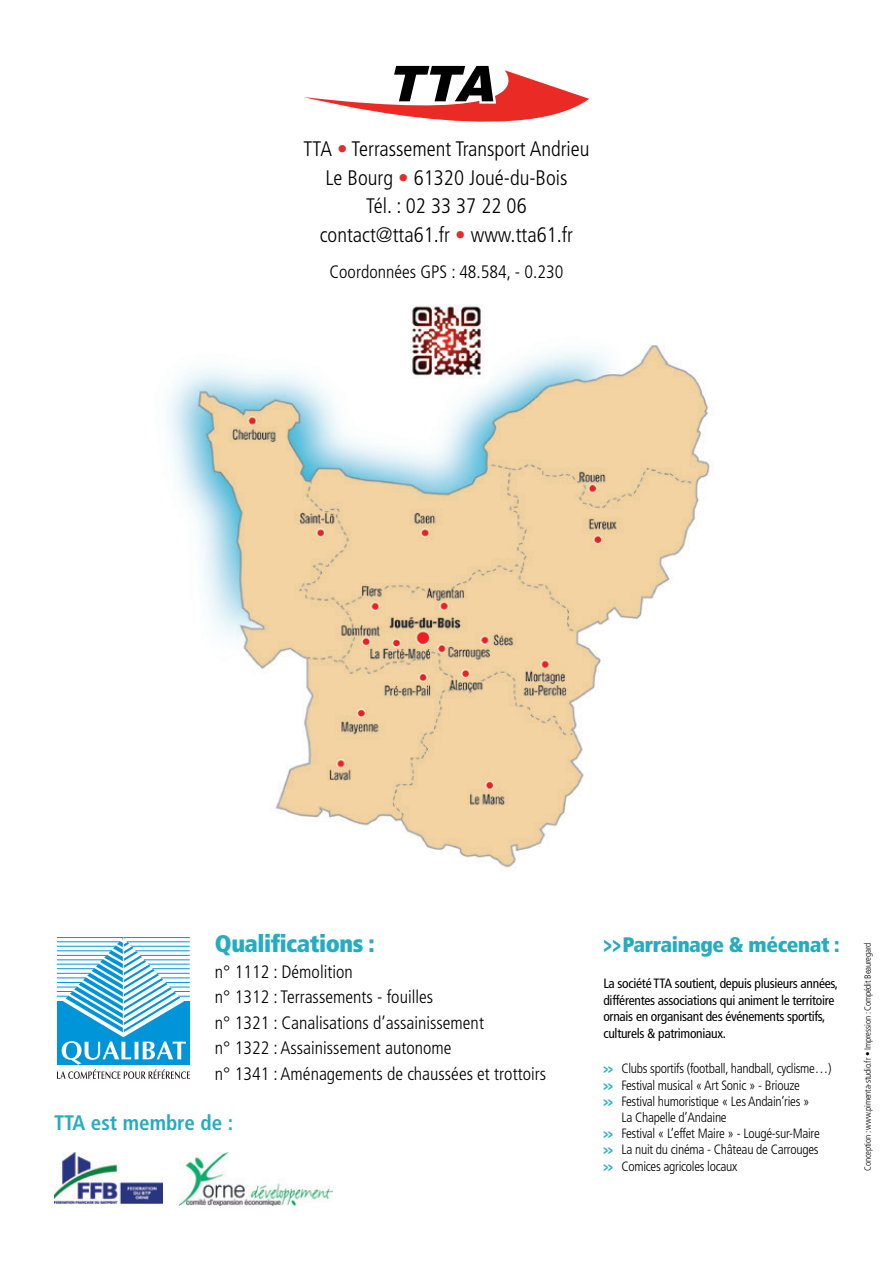
<style>
.page{position:relative;width:893px;height:1263px;background:#fff}
.page>*{position:absolute;margin:0;border:0;box-sizing:border-box;transform-origin:0 0}
.t1{font:900 condensed 24px "Frutiger LT Std";letter-spacing:-.02em;color:#25acc1}
.t2{font:300 condensed 21px/28.5px "Frutiger LT Std";color:#000;text-align:center}
.t3{font:900 condensed 21px "Frutiger LT Std";letter-spacing:-.02em;color:#25acc1}
.t4{font:700 condensed 21px "Frutiger LT Std";color:#25acc1}
.t5{font:300 condensed 18px/25.5px "Frutiger LT Std";color:#000}
.t6{font:300 condensed 13.5px "Frutiger LT Std";letter-spacing:-.02em;color:#000}
.t7{font:condensed 13.5px/16.5px "Frutiger LT Std";letter-spacing:-.02em;color:#000}
.t8{font:300 condensed 9px "Frutiger LT Std";letter-spacing:-.02em;color:#000}
.s1{color:#e92a25}
.s2{font-size:24px}
.s3{font-weight:900;color:#25acc1}
</style>
<div class="page">
<img style="left:167px;top:345px;width:543px;height:523px">
<svg style="left:304px;top:66px;width:285px;height:56px"></svg>
<svg style="left:56px;top:937px;width:134px;height:142px"></svg>
<img style="left:402px;top:305px;width:89px;height:79px">
<img style="left:54px;top:1153px;width:109px;height:51px">
<img style="left:179px;top:1153px;width:154px;height:52px">
<h2 class="t2" style="left:303px;top:135px;width:288px">TTA <span class="s1">•</span> Terrassement Transport Andrieu<br>Le Bourg <span class="s1">•</span> 61320 Joué-du-Bois<br>Tél. : 02 33 37 22 06 contact@tta61.fr <span class="s1">•</span> www.tta61.fr</h2>
<h3 class="t5" style="left:330px;top:259px;width:235px">Coordonnées GPS : 48.584, - 0.230</h3>
<h1 class="t1" style="left:215px;top:929px;width:161px">Qualifications :</h1>
<h3 class="t5" style="left:215px;top:959px;width:333px">n° 1112 : Démolition<br>n° 1312 : Terrassements - fouilles<br>n° 1321 : Canalisations d’assainissement<br>n° 1322 : Assainissement autonome<br>n° 1341 : Aménagements de chaussées et trottoirs</h3>
<h2 class="t4" style="left:54px;top:1110px;width:12px">TTA</h2>
<h2 class="t4" style="left:91px;top:1110px;width:144px">est membre de :</h2>
<h2 class="t3" style="left:603px;top:932px;width:238px"><span class="s2">&gt;&gt;</span>Parrainage &amp; mécenat :</h2>
<p class="t7" style="left:603px;top:975px;width:236px">La société TTA soutient, depuis plusieurs années, différentes associations qui animent le territoire ornais en organisant des événements sportifs, culturels &amp; patrimoniaux.</p>
<p class="t6" style="left:603px;top:1061px;width:230px"><span class="s3">&gt;&gt;</span> Clubs sportifs (football, handball, cyclisme…)</p>
<p class="t6" style="left:603px;top:1077px;width:198px"><span class="s3">&gt;&gt;</span> Festival musical « Art Sonic » - Briouze</p>
<p class="t6" style="left:603px;top:1093px;width:208px"><span class="s3">&gt;&gt;</span> Festival humoristique « Les Andain’ries »</p>
<p class="t6" style="left:621px;top:1110px;width:107px">La Chapelle d’Andaine</p>
<p class="t6" style="left:603px;top:1126px;width:218px"><span class="s3">&gt;&gt;</span> Festival « L’effet M aire » - Lougé-sur-M aire</p>
<p class="t6" style="left:603px;top:1142px;width:217px"><span class="s3">&gt;&gt;</span> La nuit du cinéma - Château de Carrouges</p>
<p class="t6" style="left:603px;top:1158px;width:136px"><span class="s3">&gt;&gt;</span> Comices agricoles locaux</p>
<p class="t8" style="left:863px;top:1170px;width:230px;rotate:-90deg">Conception : www.pimenta-studio.fr • Impression : Compédit Beauregard</p>
</div>
